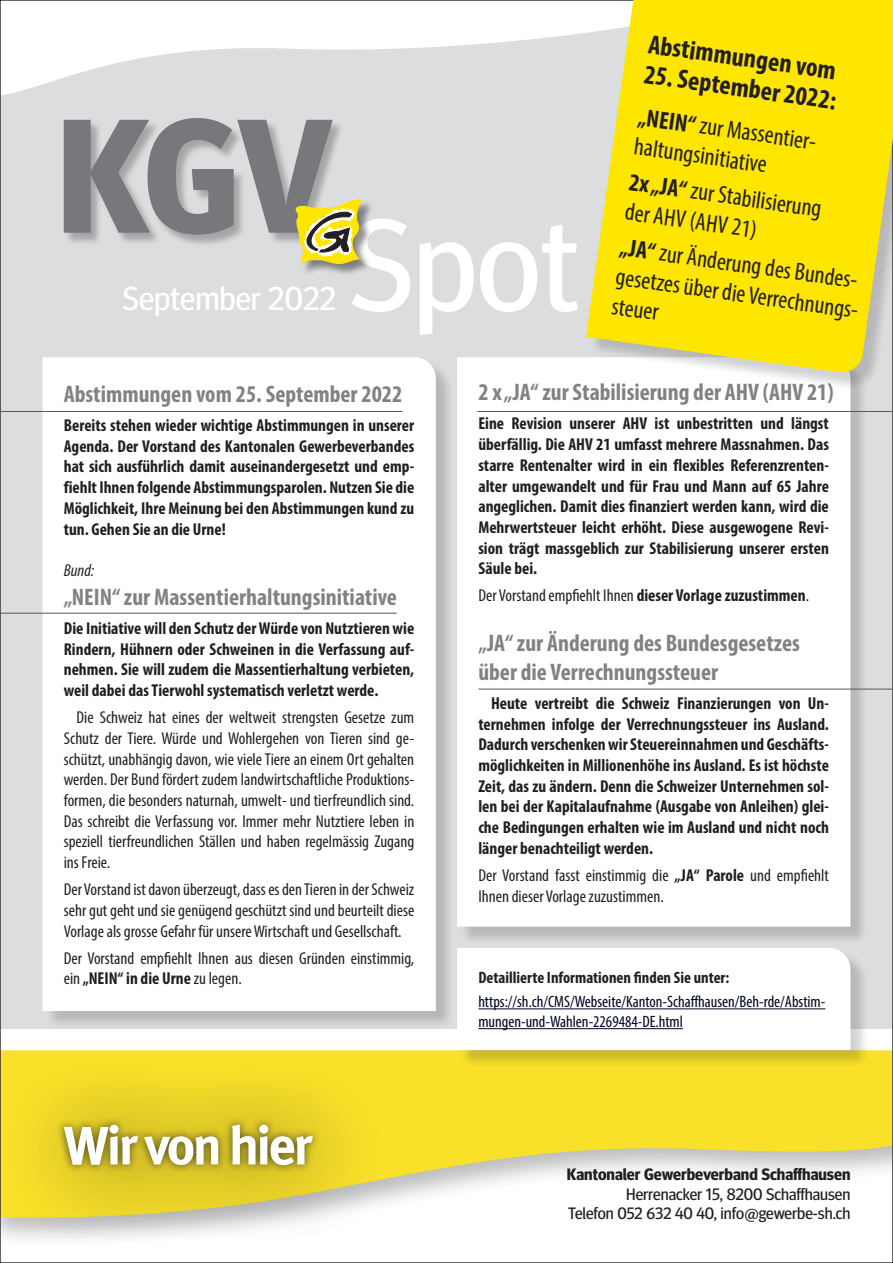
<style>
.page{position:relative;width:893px;height:1263px;background:#fff}
.page>*{position:absolute;margin:0;border:0;box-sizing:border-box;transform-origin:0 0}
.t1{font:33px "Meta Headline Pro";color:#fff}
.t2{font:700 condensed 27px "Myriad Pro";color:#231f20}
.t3{font:condensed 24.75px/29.7px "Myriad Pro";color:#231f20}
.t4{font:700 condensed 24px/28.8px "Myriad Pro";color:#808285}
.t5{font:700 condensed 17.25px/20.7px "Myriad Pro";color:#231f20;text-align:justify}
.t6{font:condensed 17.25px/20.7px "Myriad Pro";color:#231f20;text-align:justify}
.t7{font:italic condensed 17.25px "Myriad Pro";color:#231f20}
.t8{font:condensed 16.5px/19.8px "Myriad Pro";color:#000424}
.t9{font:16.5px/19.8px "Meta Headline Pro";color:#231f20;text-align:right}
.t10{font:700 condensed 16.5px "Myriad Pro";color:#231f20}
.t11{font:700 16.5px "Meta Headline Pro";color:#231f20}
.s1{font-weight:700}
</style>
<div class="page">
<svg style="left:2px;top:33px;width:584px;height:73px;fill:#dcdddf"></svg>
<div style="left:0;top:106px;width:893px;height:923px;background:#dcdddf"></div>
<svg style="left:2px;top:1050px;width:889px;height:151px;fill:#f9e129"></svg>
<div style="left:0;top:1056px;width:390px;height:191px;background:#231f20;opacity:.95"></div>
<div style="left:55px;top:1116px;width:266px;height:58px;background:#231f20;opacity:.75"></div>
<svg style="left:64px;top:1125px;width:74px;height:40px"></svg>
<svg style="left:144px;top:1136px;width:74px;height:29px"></svg>
<svg style="left:232px;top:1124px;width:81px;height:41px"></svg>
<svg style="left:64px;top:118px;width:514px;height:217px"></svg>
<div style="left:45px;top:359px;width:410px;height:671px;background:#231f20;opacity:.2"></div>
<div style="left:43px;top:357px;width:393px;height:654px;background:#fff"></div>
<div style="left:459px;top:359px;width:410px;height:586px;background:#231f20;opacity:.2"></div>
<div style="left:457px;top:357px;width:393px;height:570px;background:#fff"></div>
<div style="left:589px;top:0;width:304px;height:391px;background:#231f20;opacity:.2"></div>
<svg style="left:586px;top:0;width:307px;height:374px;background:#f9e421"></svg>
<hr style="left:0;top:613px;width:396px;height:1px;background:#57585a">
<hr style="left:478px;top:689px;width:415px;height:1px;background:#57585a">
<hr style="left:477px;top:411px;width:416px;height:1px;background:#57585a">
<div style="left:459px;top:950px;width:410px;height:119px;background:#231f20;opacity:.2"></div>
<div style="left:457px;top:948px;width:393px;height:102px;background:#fff"></div>
<hr style="left:478px;top:1008px;width:347px;height:1px;background:#000424">
<hr style="left:478px;top:1028px;width:205px;height:1px;background:#000424">
<hr style="left:0;top:411px;width:403px;height:1px;background:#57585a">
<h1 class="t1" style="left:123px;top:274px;width:215px">September 2022</h1>
<h3 class="t4" style="left:64px;top:379px;width:340px">Abstimmungen vom 25. September 2022</h3>
<p class="t5" style="left:64px;top:415px;width:352px">Bereits stehen wieder wichtige Abstimmungen in unserer Agenda. Der Vorstand des Kantonalen Gewerbeverbandes hat sich ausführlich damit auseinandergesetzt und emp&shy;fiehlt Ihnen folgende Abstimmungsparolen. Nutzen Sie die Möglichkeit, Ihre Meinung bei den Abstimmungen kund zu tun. Gehen Sie an die Urne!</p>
<p class="t7" style="left:64px;top:560px;width:32px">Bund:</p>
<h3 class="t4" style="left:64px;top:582px;width:335px">„NEIN“ zur Massentierhaltungsinitiative</h3>
<p class="t5" style="left:64px;top:617px;width:352px">Die Initiative will den Schutz der Würde von Nutztieren wie Rindern, Hühnern oder Schweinen in die Verfassung auf&shy;nehmen. Sie will zudem die Massentierhaltung verbieten, weil dabei das Tierwohl systematisch verletzt werde.</p>
<p class="t6" style="left:64px;top:707px;width:352px;text-indent:13px">Die Schweiz hat eines der weltweit strengsten Gesetze zum Schutz der Tiere. Würde und Wohlergehen von Tieren sind ge&shy;schützt, unabhängig davon, wie viele Tiere an einem Ort gehalten werden. Der Bund fördert zudem landwirtschaftliche Produktions&shy;formen, die besonders naturnah, umwelt- und tierfreundlich sind.<br>Das schreibt die Verfassung vor. Immer mehr Nutztiere leben in speziell tierfreundlichen Ställen und haben regelmässig Zugang ins Freie.</p>
<p class="t6" style="left:64px;top:879px;width:352px">Der Vorstand ist davon überzeugt, dass es den Tieren in der Schweiz sehr gut geht und sie genügend geschützt sind und beurteilt diese Vorlage als grosse Gefahr für unsere Wirtschaft und Gesellschaft.</p>
<p class="t6" style="left:64px;top:947px;width:352px">Der Vorstand empfiehlt Ihnen aus diesen Gründen einstimmig, ein <span class="s1">„NEIN“ in die Urne</span> zu legen.</p>
<h2 class="t2" style="left:651px;top:27px;width:191px;rotate:8deg">Abstimmungen vom</h2>
<h2 class="t2" style="left:647px;top:57px;width:195px;rotate:8deg">25. September 2022:</h2>
<h3 class="t3" style="left:640px;top:101px;width:187px;rotate:8deg"><span class="s1">„NEIN“</span> zur Massentier&shy;haltungsinitiative</h3>
<h3 class="t3" style="left:631px;top:167px;width:196px;rotate:8deg"><span class="s1">2x „JA“</span> zur Stabilisierung der AHV (AHV 21)</h3>
<h3 class="t3" style="left:622px;top:232px;width:252px;rotate:8deg"><span class="s1">„JA“</span> zur Änderung des Bundes&shy;gesetzes über die Verrechnungs&shy;steuer</h3>
<h3 class="t4" style="left:478px;top:377px;width:357px">2 x „JA“ zur Stabilisierung der AHV (AHV 21)</h3>
<p class="t5" style="left:478px;top:413px;width:352px">Eine Revision unserer AHV ist unbestritten und längst überfällig. Die AHV 21 umfasst mehrere Massnahmen. Das starre Rentenalter wird in ein flexibles Referenzrenten&shy;alter umgewandelt und für Frau und Mann auf 65 Jahre angeglichen. Damit dies finanziert werden kann, wird die Mehrwertsteuer leicht erhöht. Diese ausgewogene Revi&shy;sion trägt massgeblich zur Stabilisierung unserer ersten Säule bei.</p>
<p class="t6" style="left:478px;top:585px;width:332px">Der Vorstand empfiehlt Ihnen <span class="s1">dieser Vorlage zuzustimmen</span>.</p>
<h3 class="t4" style="left:478px;top:628px;width:323px">„JA“ zur Änderung des Bundesgesetzes über die Verrechnungssteuer</h3>
<p class="t5" style="left:478px;top:692px;width:352px;text-indent:13px">Heute vertreibt die Schweiz Finanzierungen von Un&shy;ternehmen infolge der Verrechnungssteuer ins Ausland.<br>Dadurch verschenken wir Steuereinnahmen und Geschäfts&shy;möglichkeiten in Millionenhöhe ins Ausland. Es ist höchste Zeit, das zu ändern. Denn die Schweizer Unternehmen sol&shy;len bei der Kapitalaufnahme (Ausgabe von Anleihen) glei&shy;che Bedingungen erhalten wie im Ausland und nicht noch länger benachteiligt werden.</p>
<p class="t6" style="left:478px;top:865px;width:352px">Der Vorstand fasst einstimmig die <span class="s1">„JA“ Parole</span> und empfiehlt<br>Ihnen dieser Vorlage zuzustimmen.</p>
<p class="t10" style="left:478px;top:967px;width:252px">Detaillierte Informationen finden Sie unter:</p>
<p class="t8" style="left:478px;top:992px;width:349px">https://sh.ch/CMS/Webseite/Kanton-Schaffhausen/Beh-rde/Abstim&shy;mungen-und-Wahlen-2269484-DE.html</p>
<p class="t11" style="left:567px;top:1161px;width:285px">Kantonaler Gewerbeverband Schaffhausen</p>
<p class="t9" style="left:568px;top:1183px;width:284px">Herrenacker 15, 8200 Schaffhausen<br>Telefon 052 632 40 40, info@gewerbe-sh.ch</p>
</div>
